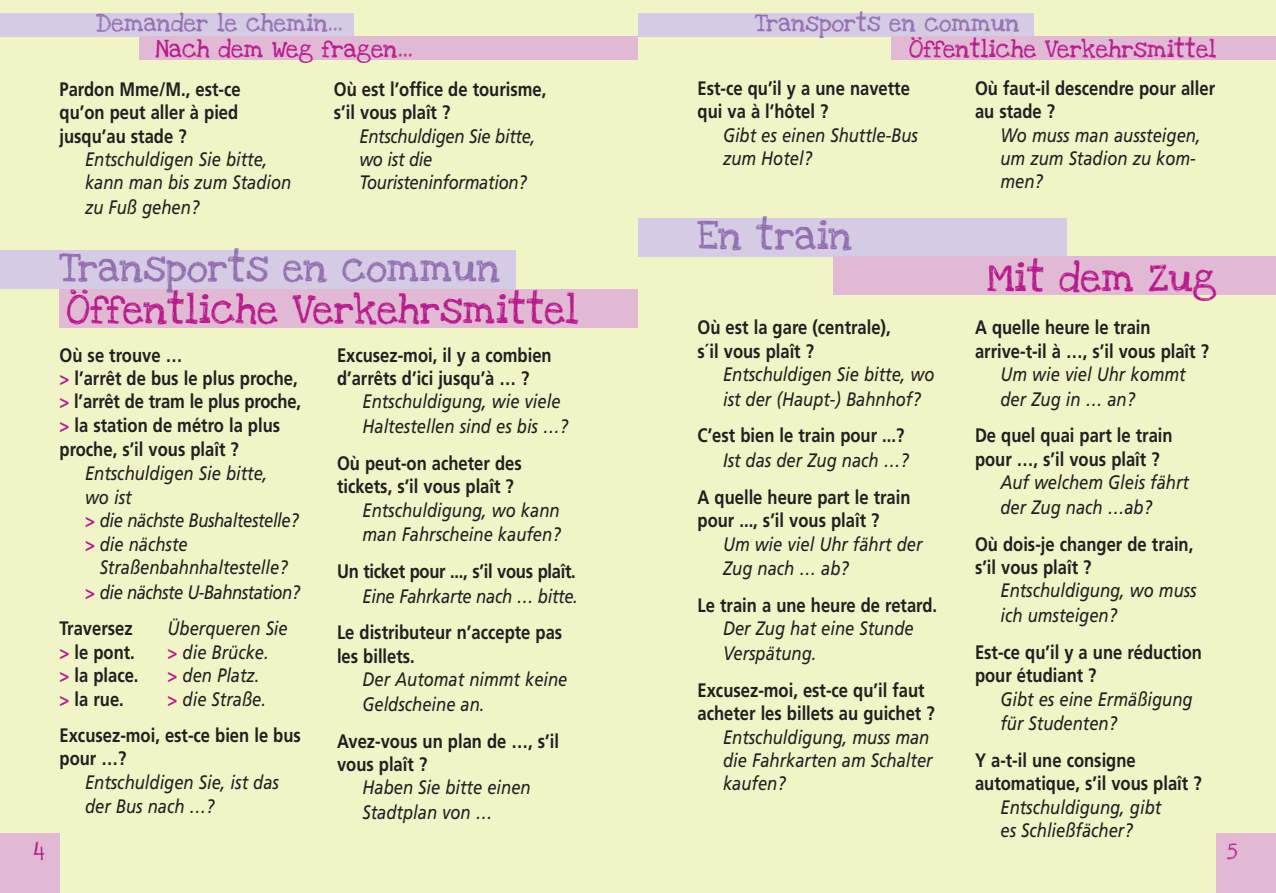
<style>
.page{position:relative;width:1276px;height:893px;background:#f0f4c6}
.page>*{position:absolute;margin:0;border:0;box-sizing:border-box;transform-origin:0 0}
.t1{font:30px "Love Ya Like A Sister";color:#b61a8b}
.t2{font:30px "Love Ya Like A Sister";color:#936fb0}
.t3{font:700 19.5px/23.4px "Frutiger";color:#231f20;scale:.85 1}
.t4{font:italic 19.5px/24.6px "Frutiger";color:#231f20;scale:.85 1}
.t5{font:18px "Love Ya Like A Sister";color:#b61a8b}
.t6{font:18px "Love Ya Like A Sister";color:#936fb0}
.s1{color:#b61a8b}
.s2{font-weight:700;font-style:normal;color:#b61a8b}
.s3{font-weight:400;font-style:italic}
</style>
<div class="page">
<div style="left:0;top:13px;width:353px;height:23px;background:#d6cbe4"></div>
<div style="left:140px;top:36px;width:498px;height:24px;background:#e2b9d5"></div>
<div style="left:638px;top:13px;width:395px;height:23px;background:#d6cbe4"></div>
<div style="left:891px;top:36px;width:385px;height:24px;background:#e2b9d5"></div>
<div style="left:0;top:251px;width:515px;height:38px;background:#d6cbe4"></div>
<div style="left:60px;top:289px;width:578px;height:38px;background:#e2b9d5"></div>
<div style="left:638px;top:218px;width:428px;height:38px;background:#d6cbe4"></div>
<div style="left:833px;top:256px;width:443px;height:39px;background:#e2b9d5"></div>
<div style="left:1216px;top:833px;width:60px;height:60px;background:#e2b9d5"></div>
<div style="left:0;top:833px;width:60px;height:60px;background:#e2b9d5"></div>
<p class="t6" style="left:96px;top:14px;width:248px">Demander le chemin...</p>
<p class="t5" style="left:155px;top:40px;width:259px">Nach dem Weg fragen...</p>
<p class="t3" style="left:60px;top:79px;width:215px">Pardon Mme/M., est-ce qu’on peut aller à pied jusqu’au stade ?</p>
<p class="t4" style="left:85px;top:149px;width:244px">Entschuldigen Sie bitte, kann man bis zum Stadion zu Fuß gehen?</p>
<p class="t3" style="left:334px;top:79px;width:251px">Où est l’office de tourisme, s’il vous plaît ?</p>
<p class="t4" style="left:359px;top:126px;width:208px;line-height:23.4px">Entschuldigen Sie bitte, wo ist die<br>Touristeninformation?</p>
<h1 class="t2" style="left:60px;top:253px;width:442px">Transports en commun</h1>
<h1 class="t1" style="left:66px;top:295px;width:514px">Offentliche Verkehrsmittel</h1>
<h1 class="t1" style="left:62px;top:296px;width:10px;rotate:-90deg">:</h1>
<p class="t3" style="left:60px;top:344px;width:286px">Où se trouve …<br><span class="s1">&gt;</span> l’arrêt de bus le plus proche, <span class="s1">&gt;</span> l’arrêt de tram le plus proche, <span class="s1">&gt;</span> la station de métro la plus proche, s’il vous plaît ?</p>
<p class="t4" style="left:85px;top:463px;width:253px;line-height:23.4px">Entschuldigen Sie bitte,<br>wo ist<br><span class="s2">&gt;</span> die nächste Bushaltestelle? <span class="s2">&gt;</span> die nächste</p>
<p class="t4" style="left:85px;top:556px;width:255px;text-align:center">Straßenbahnhaltestelle?<br><span class="s2">&gt;</span> die nächste U-Bahnstation?</p>
<p class="t3" style="left:60px;top:618px;width:87px">Traversez</p>
<p class="t4" style="left:168px;top:618px;width:143px">Überqueren Sie</p>
<p class="t3" style="left:60px;top:642px;width:90px"><span class="s1">&gt;</span> le pont.</p>
<p class="t4" style="left:168px;top:641px;width:120px"><span class="s2">&gt;</span> die Brücke.</p>
<p class="t3" style="left:60px;top:665px;width:94px"><span class="s1">&gt;</span> la place.</p>
<p class="t4" style="left:168px;top:665px;width:110px"><span class="s2">&gt;</span> den Platz.</p>
<p class="t3" style="left:60px;top:689px;width:77px"><span class="s1">&gt;</span> la rue.</p>
<p class="t3" style="left:60px;top:682px;width:285px;line-height:36.3px;text-indent:108px"><span class="s1">&gt;</span> <span class="s3">die Straße.<br></span>Excusez-moi, est-ce bien le bus</p>
<p class="t3" style="left:60px;top:748px;width:80px">pour …?</p>
<p class="t4" style="left:85px;top:771px;width:230px">Entschuldigen Sie, ist das der Bus nach …?</p>
<p class="t3" style="left:337px;top:345px;width:254px">Excusez-moi, il y a combien d’arrêts d’ici jusqu’à … ?</p>
<p class="t4" style="left:362px;top:391px;width:243px">Entschuldigung, wie viele<br>Haltestellen sind es bis …?</p>
<p class="t3" style="left:337px;top:453px;width:219px">Où peut-on acheter des tickets, s’il vous plaît ?</p>
<p class="t4" style="left:362px;top:499px;width:234px">Entschuldigung, wo kann man Fahrscheine kaufen?</p>
<p class="t3" style="left:337px;top:561px;width:282px">Un ticket pour ..., s’il vous plaît.</p>
<p class="t4" style="left:362px;top:585px;width:255px">Eine Fahrkarte nach … bitte.</p>
<p class="t3" style="left:337px;top:622px;width:266px">Le distributeur n’accepte pas les billets.</p>
<p class="t4" style="left:362px;top:669px;width:243px">Der Automat nimmt keine<br>Geldscheine an.</p>
<p class="t3" style="left:337px;top:730px;width:263px">Avez-vous un plan de …, s’il vous plaît ?</p>
<p class="t4" style="left:362px;top:777px;width:199px">Haben Sie bitte einen<br>Stadtplan von …</p>
<p class="t6" style="left:755px;top:14px;width:266px">Transports en commun</p>
<p class="t5" style="left:909px;top:40px;width:309px">Offentliche Verkehrsmittel</p>
<p class="t5" style="left:906px;top:41px;width:7px;rotate:-90deg">:</p>
<p class="t3" style="left:697px;top:78px;width:251px">Est-ce qu’il y a une navette qui va à l’hôtel ?</p>
<p class="t4" style="left:723px;top:125px;width:231px;line-height:23.4px">Gibt es einen Shuttle-Bus zum Hotel?</p>
<h1 class="t2" style="left:697px;top:221px;width:156px">En train</h1>
<p class="t3" style="left:697px;top:317px;width:229px">Où est la gare (centrale), s´il vous plaît ?</p>
<p class="t4" style="left:723px;top:363px;width:250px">Entschuldigen Sie bitte, wo ist der (Haupt-) Bahnhof?</p>
<p class="t3" style="left:697px;top:425px;width:245px">C’est bien le train pour ...?</p>
<p class="t4" style="left:723px;top:449px;width:220px">Ist das der Zug nach …?</p>
<p class="t3" style="left:697px;top:487px;width:252px">A quelle heure part le train pour ..., s’il vous plaît ?</p>
<p class="t4" style="left:723px;top:533px;width:236px">Um wie viel Uhr fährt der<br>Zug nach … ab?</p>
<p class="t3" style="left:697px;top:595px;width:283px">Le train a une heure de retard.</p>
<p class="t4" style="left:723px;top:618px;width:226px">Der Zug hat eine Stunde<br>Verspätung.</p>
<p class="t3" style="left:697px;top:680px;width:281px">Excusez-moi, est-ce qu’il faut acheter les billets au guichet ?</p>
<p class="t4" style="left:723px;top:727px;width:248px;line-height:23.4px">Entschuldigung, muss man die Fahrkarten am Schalter kaufen?</p>
<p class="t3" style="left:975px;top:78px;width:284px">Où faut-il descendre pour aller au stade ?</p>
<p class="t4" style="left:1000px;top:125px;width:237px;line-height:23.4px">Wo muss man aussteigen, um zum Stadion zu kom&shy;men?</p>
<h1 class="t1" style="left:987px;top:263px;width:231px">Mit dem Zug</h1>
<p class="t3" style="left:975px;top:317px;width:277px">A quelle heure le train arrive-t-il à …, s’il vous plaît ?</p>
<p class="t4" style="left:1000px;top:363px;width:219px">Um wie viel Uhr kommt der Zug in … an?</p>
<p class="t3" style="left:975px;top:425px;width:234px">De quel quai part le train pour …, s’il vous plaît ?</p>
<p class="t4" style="left:1000px;top:472px;width:223px">Auf welchem Gleis fährt der Zug nach …ab?</p>
<p class="t3" style="left:975px;top:534px;width:258px">Où dois-je changer de train, s’il vous plaît ?</p>
<p class="t4" style="left:1000px;top:580px;width:232px">Entschuldigung, wo muss ich umsteigen?</p>
<p class="t3" style="left:975px;top:642px;width:269px">Est-ce qu’il y a une réduction pour étudiant ?</p>
<p class="t4" style="left:1000px;top:688px;width:227px">Gibt es eine Ermäßigung für Studenten?</p>
<p class="t3" style="left:975px;top:750px;width:268px">Y a-t-il une consigne automatique, s’il vous plaît ?</p>
<p class="t4" style="left:1000px;top:797px;width:191px;line-height:23.4px">Entschuldigung, gibt es Schließfächer?</p>
<p class="t5" style="left:34px;top:842px;width:13px">4</p>
<p class="t5" style="left:1226px;top:842px;width:12px">5</p>
</div>
